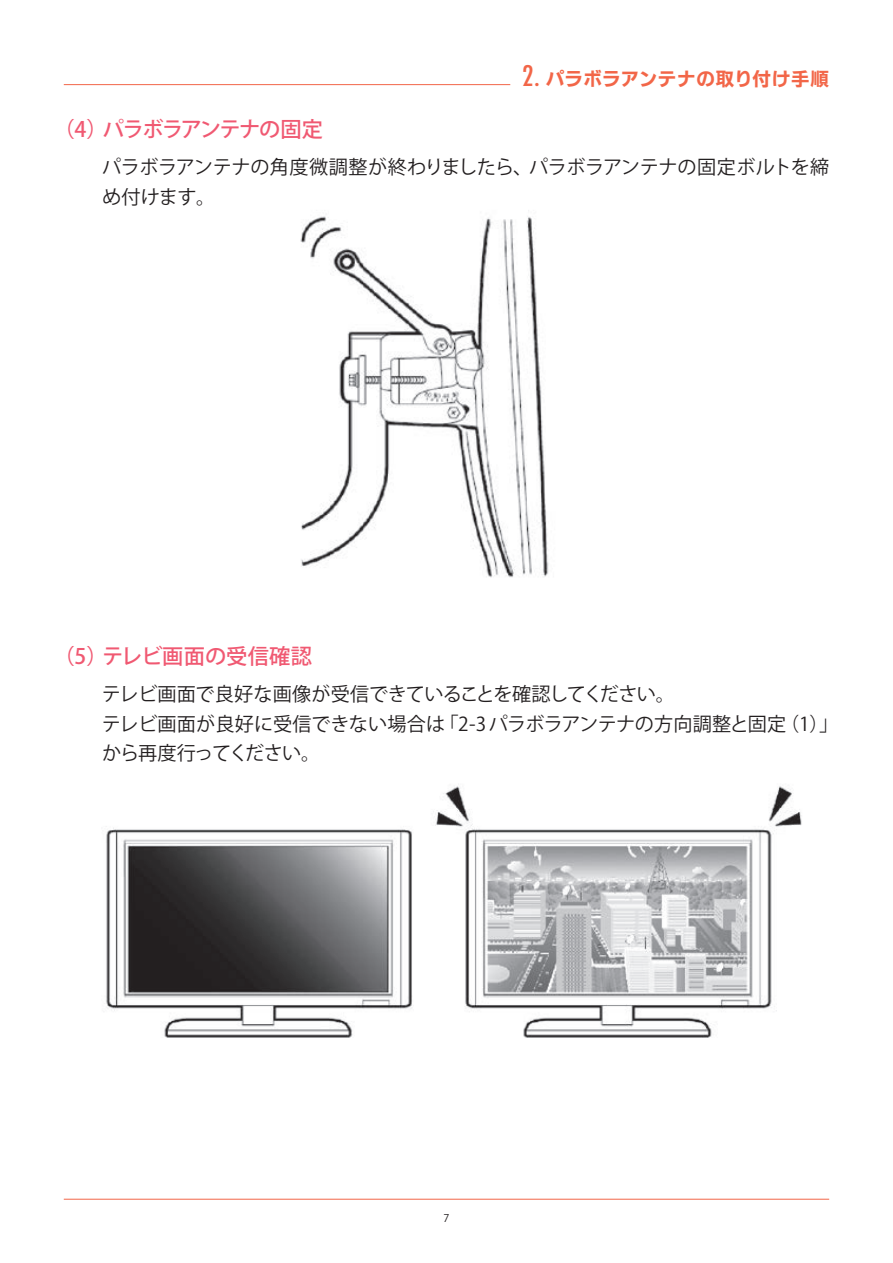
<style>
.page{position:relative;width:893px;height:1263px;background:#fff}
.page>*{position:absolute;margin:0;border:0;box-sizing:border-box;transform-origin:0 0}
.タイトル1{font:500 condensed 27.6px "Futura";color:#f26648}
.タイトル3{font:500 21.3px "Koz Go Pr 6 N";letter-spacing:-.07em;color:#f05972}
.タイトル3-2{font:500 21.3px "Koz Go Pr 6 N";color:#f05972}
.t1{font:19.2px/29.7px "Koz Go Pr 6 N";letter-spacing:-.02em;color:#231f20}
.タイトル1-2{font:19.2px "Ro NOW Std GE";letter-spacing:-.01em;color:#f26648}
.t2{font:10.65px "Koz Go Pr 6 N";color:#231f20}
</style>
<div class="page">
<hr style="left:64px;top:1199px;width:765px;height:1px;background:#f26648">
<img style="left:106px;top:786px;width:696px;height:252px">
<hr style="left:64px;top:84px;width:446px;height:1px;background:#f26648">
<img style="left:300px;top:210px;width:249px;height:368px">
<p class="タイトル3" style="left:54px;top:118px;width:271px">（4）パラボラアンテナの固定</p>
<p class="タイトル1" style="left:522px;top:58px;width:19px">2.</p>
<p class="タイトル1-2" style="left:545px;top:66px;width:285px">パラボラアンテナの取り付け手順</p>
<p class="t1" style="left:102px;top:152px;width:729px">パラボラアンテナの角度微調整が終わりましたら、パラボラアンテナの固定ボルトを締め付けます。</p>
<p class="タイトル3-2" style="left:54px;top:645px;width:260px">（5）テレビ画面の受信確認</p>
<p class="t1" style="left:102px;top:679px;width:575px">テレビ画面で良好な画像が受信できていることを確認してください。</p>
<p class="t1" style="left:102px;top:709px;width:738px">テレビ画面が良好に受信できない場合は「2-3 パラボラアンテナの方向調整と固定（1）」から再度行ってください。</p>
<p class="t2" style="left:444px;top:1212px;width:7px">7</p>
</div>
